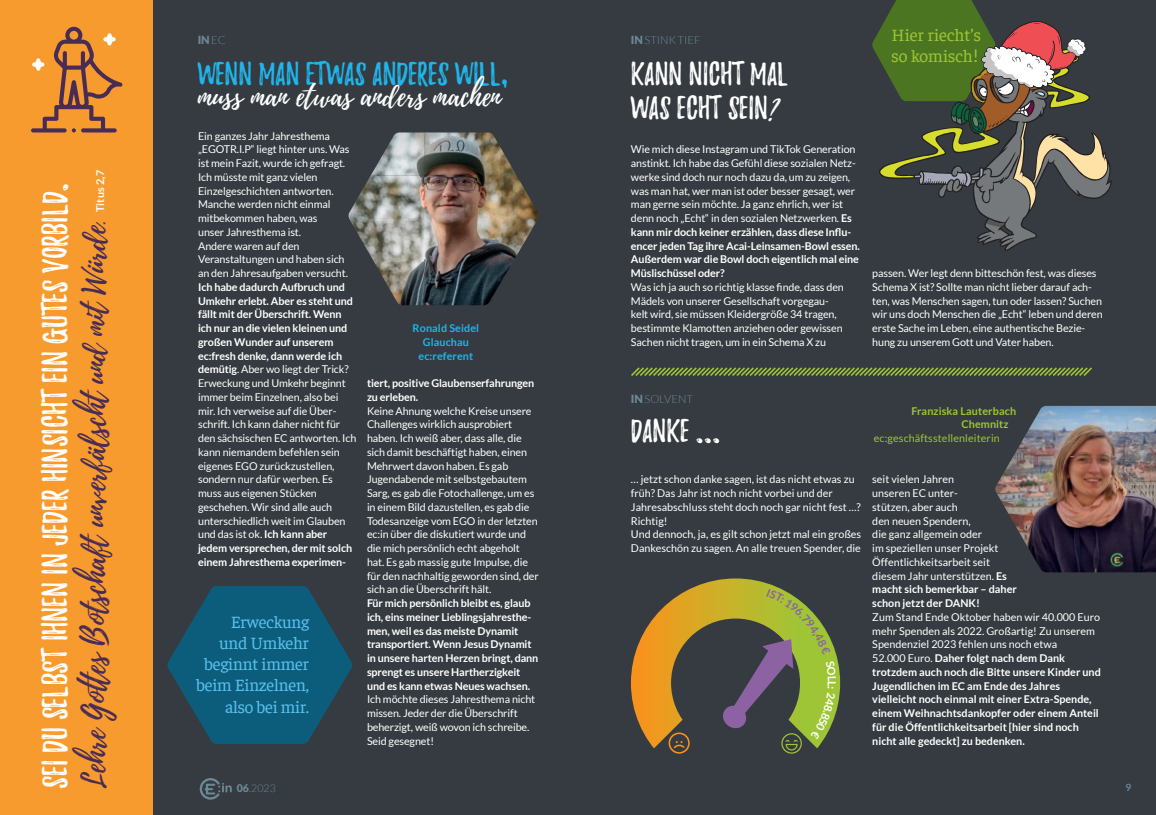
<style>
.page{position:relative;width:1156px;height:815px;background:#fff}
.page>*{position:absolute;margin:0;border:0;box-sizing:border-box;transform-origin:0 0}
.t1{font:31.25px "Playlist Script";color:#482c56}
.t2{font:31.25px "Playlist Caps";color:#fff}
.t3{font:28.75px/34.4px "Playlist Caps";color:#fff}
.t4{font:28.75px "Playlist Caps";color:#1fb5ea}
.t5{font:28.75px "Playlist Script";color:#fff}
.t6{font:17.5px/21.2px "Faustina";letter-spacing:-.015em;color:#59c0ed;text-align:right}
.t7{font:17.5px/21.2px "Faustina";color:#9ec536}
.t8{font:300 11.25px "Lato";color:#6c8895}
.t9{font:900 11.25px "Lato";color:#6c8895}
.t10{font:10.75px/13.8px "Lato";letter-spacing:-.01em;color:#fff}
.t11{font:700 10.75px/13.8px "Lato";letter-spacing:-.01em;color:#fff}
.t12{font:700 10.75px/13.8px "Lato";letter-spacing:.01em;color:#1fb5ea;text-align:center}
.t13{font:700 10.75px/13.8px "Lato";letter-spacing:.01em;color:#9ec536}
.t14{font:10.75px "Lato";letter-spacing:.01em;color:#9ec536}
.t15{font:300 10.62px "Lato";color:#6c8895}
.t16{font:700 10px "Lato";color:#6c8895}
.s1{font-size:17.5px}
.s2{font-family:"Lato";font-weight:700;font-size:10.75px;color:#fff}
.s3{font-weight:300}
.s4{font-weight:700}
.s5{font-weight:900}
.s6{font-family:"Playlist Script"}
.s7{font-family:"Lato"}
.s8{font-weight:400}
</style>
<div class="page">
<div style="left:0;top:0;width:1155px;height:815px;background:#353b40"></div>
<div style="left:0;top:0;width:152px;height:815px;background:#f89b2f"></div>
<svg style="left:630px;top:578px;width:210px;height:210px;background:#c89b27"></svg>
<svg style="left:631px;top:367px;width:460px;height:9px"></svg>
<img style="left:370px;top:132px;width:131px;height:44px">
<img style="left:500px;top:148px;width:39px;height:134px">
<img style="left:348px;top:176px;width:153px;height:86px">
<img style="left:374px;top:262px;width:127px;height:43px">
<img style="left:995px;top:406px;width:160px;height:166px">
<svg style="left:31px;top:27px;width:92px;height:105px"></svg>
<svg style="left:872px;top:0;width:238px;height:250px"></svg>
<svg style="left:167px;top:586px;width:185px;height:158px"></svg>
<svg style="left:200px;top:778px;width:32px;height:22px"></svg>
<svg style="left:643px;top:588px;width:192px;height:200px"></svg>
<h1 class="t1" style="left:72px;top:789px;width:620px;rotate:-90deg">Lehre Go es Botschaft unverfälscht und mit Würde<span class="s1">.</span> <span class="s2">Titus 2,7</span></h1>
<h1 class="t2" style="left:41px;top:789px;width:608px;rotate:-90deg">SEI DU SELBST IHNEN IN JEDER HINSICHT EIN GUTES VORBILD.</h1>
<p class="t9" style="left:198px;top:34px;width:30px">IN<span class="s3">EC</span></p>
<h2 class="t4" style="left:198px;top:60px;width:312px">WENN MAN ETWAS ANDERES WILL,</h2>
<h2 class="t5" style="left:198px;top:76px;width:305px">muss man etwas anders machen</h2>
<p class="t10" style="left:198px;top:129px;width:153px">Ein ganzes Jahr Jahresthema „EGOTR.I.P“ liegt hinter uns. Was ist mein Fazit, wurde ich gefragt.<br>Ich müsste mit ganz vielen<br>Einzelgeschichten antworten.<br>Manche werden nicht einmal mitbekommen haben, was<br>unser Jahresthema ist.<br>Andere waren auf den<br>Veranstaltungen und haben sich an den Jahresaufgaben versucht.</p>
<p class="t10" style="left:198px;top:280px;width:160px"><span class="s4">Ich habe dadurch Aufbruch und<br>Umkehr erlebt. Aber es steht und fällt mit der Überschrift. Wenn ich nur an die vielen kleinen und großen Wunder auf unserem ec:fresh denke, dann werde ich demütig</span>. Aber wo liegt der Trick?<br>Erweckung und Umkehr beginnt immer beim Einzelnen, also bei mir. Ich verweise auf die Über&shy;schrift. Ich kann daher nicht für den sächsischen EC antworten. Ich kann niemandem befehlen sein eigenes EGO zurückzustellen, sondern nur dafür werben. Es muss aus eigenen Stücken geschehen. Wir sind alle auch unterschiedlich weit im Glauben und das ist ok. <span class="s4">Ich kann aber jedem versprechen, der mit solch einem Jahresthema experimen-</span></p>
<p class="t12" style="left:412px;top:321px;width:68px">Ronald Seidel<br>Glauchau ec:referent</p>
<p class="t11" style="left:367px;top:376px;width:169px">tiert, positive Glaubenserfahrungen zu erleben.</p>
<p class="t10" style="left:367px;top:404px;width:173px">Keine Ahnung welche Kreise unsere Challenges wirklich ausprobiert haben. Ich weiß aber, dass alle, die sich damit beschäftigt haben, einen Mehrwert davon haben. Es gab Jugendabende mit selbstgebautem Sarg, es gab die Fotochallenge, um es in einem Bild dazustellen, es gab die Todesanzeige vom EGO in der letzten ec:in über die diskutiert wurde und die mich persönlich echt abgeholt hat. Es gab massig gute Impulse, die für den nachhaltig geworden sind, der sich an die Überschrift hält.</p>
<p class="t11" style="left:367px;top:596px;width:173px">Für mich persönlich bleibt es, glaub ich, eins meiner Lieblingsjahresthe&shy;men, weil es das meiste Dynamit transportiert. Wenn Jesus Dynamit in unsere harten Herzen bringt, dann sprengt es unsere Hartherzigkeit und es kann etwas Neues wachsen.</p>
<p class="t10" style="left:367px;top:692px;width:170px">Ich möchte dieses Jahresthema nicht missen. Jeder der die Überschrift beherzigt, weiß wovon ich schreibe.<br>Seid gesegnet!</p>
<h3 class="t6" style="left:196px;top:610px;width:114px">Erweckung<br>und Umkehr beginnt immer beim Einzelnen, also bei mir.</h3>
<p class="t8" style="left:630px;top:34px;width:71px"><span class="s5">IN</span>STINK TIEF</p>
<h2 class="t3" style="left:630px;top:57px;width:159px">KANN NICHT MAL<br>WAS ECHT SEIN<span class="s6">?</span></h2>
<p class="t10" style="left:630px;top:143px;width:230px">Wie mich diese Instagram und TikTok Generation anstinkt. Ich habe das Gefühl diese sozialen Netz&shy;werke sind doch nur noch dazu da, um zu zeigen, was man hat, wer man ist oder besser gesagt, wer man gerne sein möchte. Ja ganz ehrlich, wer ist denn noch „Echt“ in den sozialen Netzwerken. <span class="s4">Es kann mir doch keiner erzählen, dass diese Influ&shy;encer jeden Tag ihre Acai-Leinsamen-Bowl essen.<br>Außerdem war die Bowl doch eigentlich mal eine Müslischüssel oder?</span></p>
<p class="t10" style="left:630px;top:280px;width:214px">Was ich ja auch so richtig klasse finde, dass den Mädels von unserer Gesellschaft vorgegau&shy;kelt wird, sie müssen Kleidergröße 34 tragen, bestimmte Klamotten anziehen oder gewissen Sachen nicht tragen, um in ein Schema X zu</p>
<h3 class="t7" style="left:891px;top:23px;width:91px">Hier riecht’s so komisch<span class="s7">!</span></h3>
<p class="t10" style="left:872px;top:266px;width:232px">passen. Wer legt denn bitteschön fest, was dieses Schema X ist? Sollte man nicht lieber darauf ach&shy;ten, was Menschen sagen, tun oder lassen? Suchen wir uns doch Menschen die „Echt“ leben und deren erste Sache im Leben, eine authentische Bezie&shy;hung zu unserem Gott und Vater haben.</p>
<p class="t8" style="left:630px;top:393px;width:64px"><span class="s5">IN</span>SOLVENT</p>
<h2 class="t3" style="left:630px;top:414px;width:91px">DANKE ...</h2>
<p class="t13" style="left:961px;top:404px;width:56px;text-indent:-50px">Franziska Lauterbach<br>Chemnitz</p>
<p class="t14" style="left:873px;top:432px;width:127px">ec:geschäftsstellenleiterin</p>
<p class="t10" style="left:630px;top:473px;width:232px">… jetzt schon danke sagen, ist das nicht etwas zu früh? Das Jahr ist noch nicht vorbei und der Jahresabschluss steht doch noch gar nicht fest …?<br>Richtig!<br>Und dennoch, ja, es gilt schon jetzt mal ein großes Dankeschön zu sagen. An alle treuen Spender, die</p>
<p class="t10" style="left:872px;top:473px;width:146px">seit vielen Jahren<br>unseren EC unter-<br>stützen, aber auch<br>den neuen Spendern,<br>die ganz allgemein oder<br>im speziellen unser Projekt<br>Öffentlichkeitsarbeit seit diesem Jahr unterstützen. <span class="s4">Es macht sich bemerkbar – daher schon jetzt der DANK!</span></p>
<p class="t11" style="left:872px;top:610px;width:230px"><span class="s8">Zum Stand Ende Oktober haben wir 40.000 Euro mehr Spenden als 2022. Großartig! Zu unserem Spendenziel 2023 fehlen uns noch etwa<br>52.000 Euro.</span> Daher folgt nach dem Dank trotzdem auch noch die Bitte unsere Kinder und Jugendlichen im EC am Ende des Jahres vielleicht noch einmal mit einer Extra-Spende, einem Weihnachtsdankopfer oder einem Anteil für die Öffentlichkeitsarbeit [hier sind noch nicht alle gedeckt] zu bedenken.</p>
<p class="t15" style="left:237px;top:783px;width:41px"><span class="s5">06</span>.2023</p>
<p class="t16" style="left:1124px;top:782px;width:7px">9</p>
</div>
